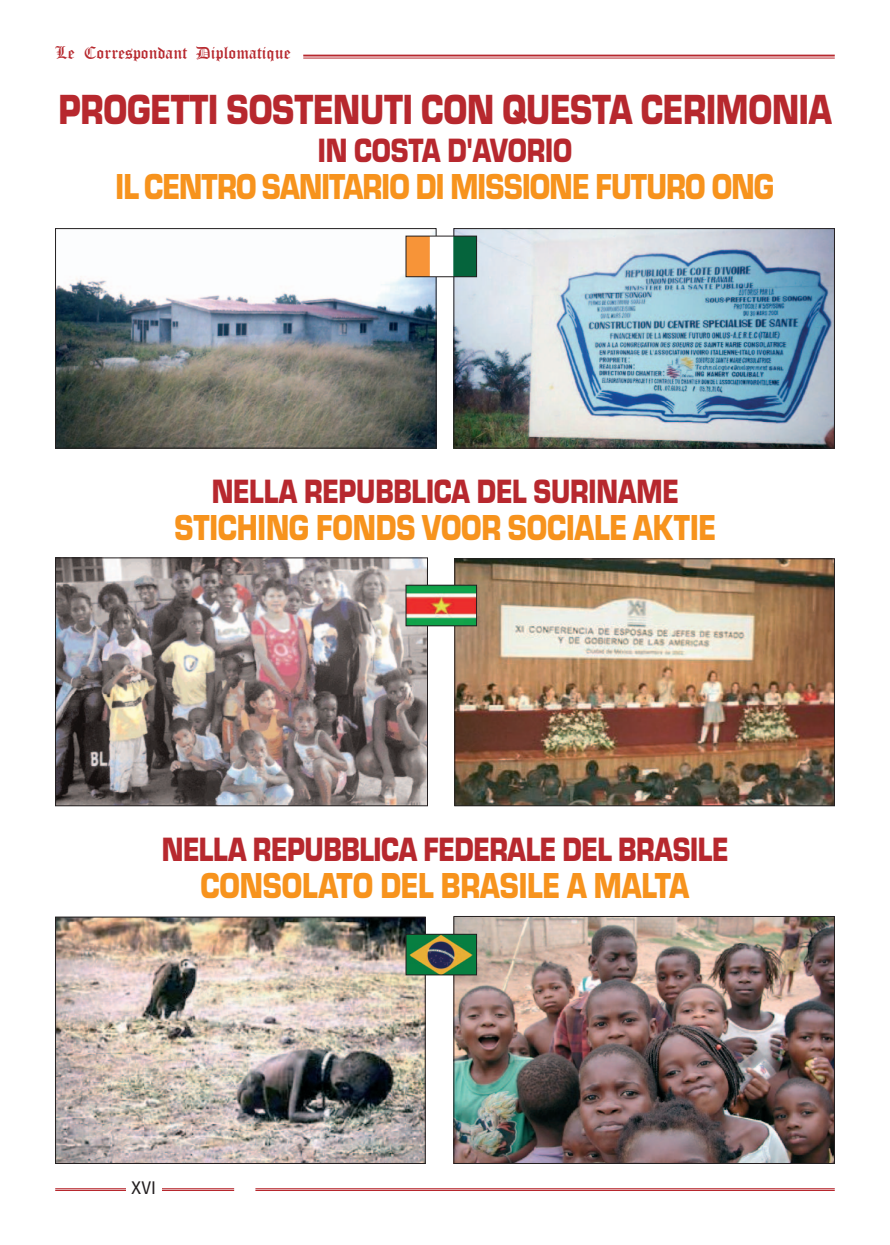
<style>
.page{position:relative;width:890px;height:1245px;background:#fff}
.page>*{position:absolute;margin:0;border:0;box-sizing:border-box;transform-origin:0 0}
.t1{font:43.75px "Eurostile T Blac";letter-spacing:-.005em;color:#b7282e;scale:.8 1}
.t2{font:37.5px "Eurostile T Blac";letter-spacing:-.005em;color:#f7931d;scale:.8 1}
.t3{font:37.5px "Eurostile T Blac";letter-spacing:-.025em;color:#f7931d;scale:.8 1}
.t4{font:35px "Eurostile T Blac";letter-spacing:-.01em;color:#b7282e;scale:.8 1}
.t5{font:17.5px "Old English Text";color:#b7282e}
.t6{font:condensed 17.5px "Univers";color:#231f20}
</style>
<div class="page">
<img style="left:55px;top:54px;width:780px;height:1137px">
<p class="t5" style="left:55px;top:42px;width:237px">Le Correspondant Diplomatique</p>
<p class="t1" style="left:59px;top:84px;width:968px">PROGETTI SOSTENUTI CON QUESTA CERIMONIA</p>
<p class="t4" style="left:318px;top:129px;width:319px">IN COSTA D'AVORIO</p>
<p class="t3" style="left:116px;top:164px;width:824px">IL CENTRO SANITARIO DI MISSIONE FUTURO ONG</p>
<p class="t4" style="left:212px;top:470px;width:585px">NELLA REPUBBLICA DEL SURINAME</p>
<p class="t2" style="left:174px;top:505px;width:678px">STICHING FONDS VOOR SOCIALE AKTIE</p>
<p class="t4" style="left:162px;top:828px;width:710px">NELLA REPUBBLICA FEDERALE DEL BRASILE</p>
<p class="t2" style="left:201px;top:862px;width:613px">CONSOLATO DEL BRASILE A MALTA</p>
<p class="t6" style="left:132px;top:1181px;width:26px">XVI</p>
</div>
